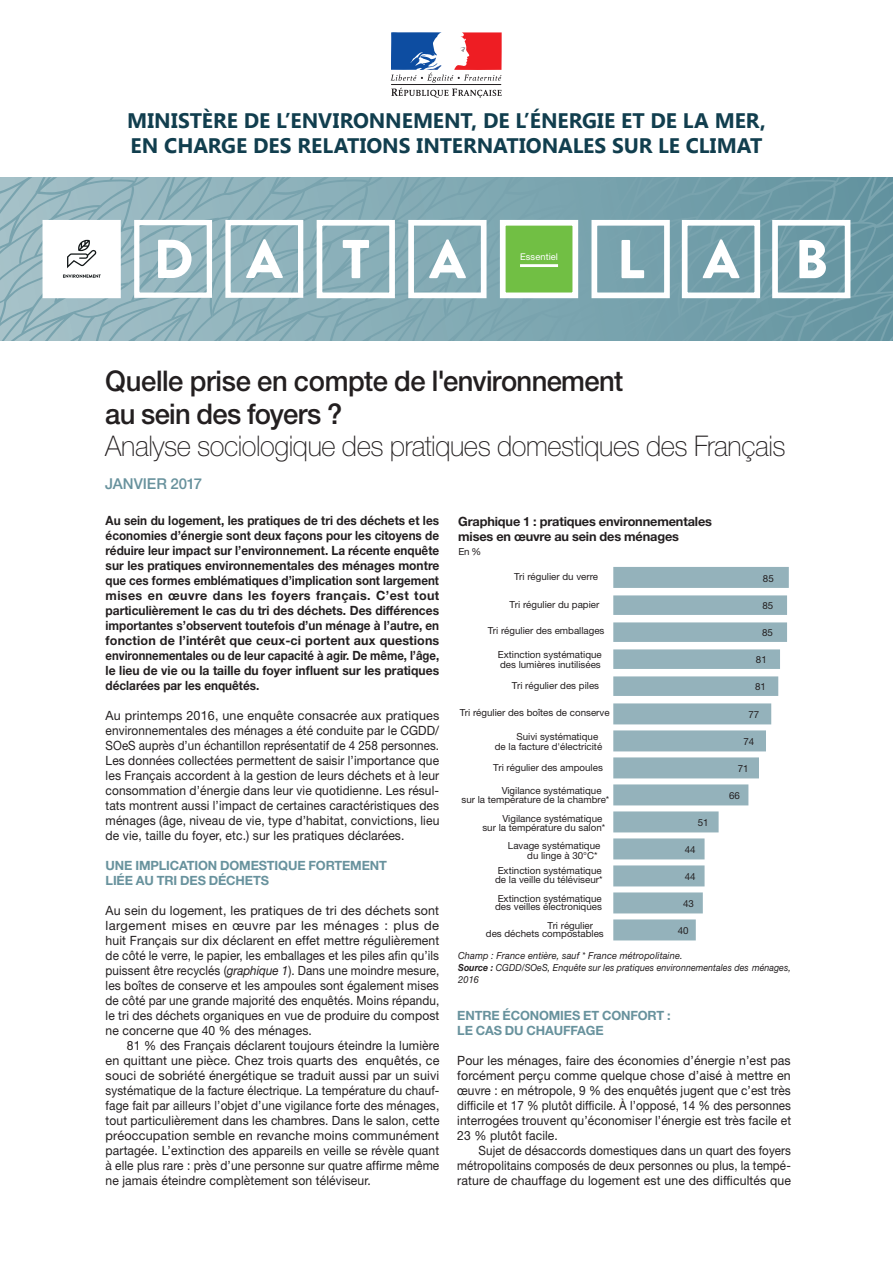
<style>
.page{position:relative;width:893px;height:1263px;background:#fff}
.page>*{position:absolute;margin:0;border:0;box-sizing:border-box;transform-origin:0 0}
.t1{font:900 54.6px "Brandon Grotesque";letter-spacing:1.065em;color:#fff}
.t2{font:100 28.5px "Helvetica Neue LT Std";letter-spacing:-.015em;color:#231f20;scale:.96 1}
.t3{font:500 28.5px/32.8px "Helvetica Neue LT Std";letter-spacing:-.02em;color:#231f20;scale:.96 1}
.t4{font:700 21px/25.2px "Segoe UI";color:#113e4e}
.t5{font:500 15px "Helvetica Neue LT Std";letter-spacing:-.005em;color:#68929d}
.t6{font:12.75px/15px "Helvetica Neue LT Std";letter-spacing:.01em;color:#231f20;text-align:justify}
.t7{font:700 12.75px/15px "Helvetica Neue LT Std";letter-spacing:-.01em;color:#231f20;text-align:justify;scale:.92 1}
.t8{font:12.75px/15px "Helvetica Neue LT Std";letter-spacing:.01em;color:#231f20;text-align:justify;scale:.95 1}
.t9{font:12.75px/15px "Helvetica Neue LT Std";letter-spacing:.01em;color:#231f20;text-align:justify;scale:.91 1}
.t10{font:700 12.75px/15px "Helvetica Neue LT Std";letter-spacing:-.01em;color:#68929d}
.t11{font:700 12.75px/15px "Helvetica Neue LT Std";letter-spacing:-.01em;color:#231f20}
.t12{font:9.75px/9.9px "Helvetica Neue LT Std";color:#231f20}
.t13{font:italic 9.75px/12px "Helvetica Neue LT Std";letter-spacing:.01em;color:#231f20;scale:.95 1}
.t14{font:9.3px "Helvetica Neue LT Std";letter-spacing:.01em;color:#fff}
.s1{font-style:italic}
.s2{font-weight:700}
</style>
<div class="page">
<svg style="left:613px;top:567px;width:176px;height:373px;fill:#94b2bb"></svg>
<svg style="left:0;top:177px;width:893px;height:164px;background:#90b3bb"></svg>
<div style="left:500px;top:220px;width:78px;height:78px;background:#71bf44;border:6px solid #fff"></div>
<hr style="left:520px;top:264px;width:38px;height:3px;background:#fff">
<svg style="left:391px;top:32px;width:111px;height:1px"></svg>
<svg style="left:390px;top:33px;width:112px;height:65px"></svg>
<h3 class="t4" style="left:127px;top:107px;width:640px">MINISTÈRE DE L’ENVIRONNEMENT, DE L’ÉNERGIE ET DE LA MER,<br>EN CHARGE DES RELATIONS INTERNATIONALES SUR LE CLIMAT</h3>
<h1 class="t1" style="left:153px;top:221px;width:314px">DATA</h1>
<h1 class="t1" style="left:617px;top:221px;width:213px">LAB</h1>
<p class="t14" style="left:520px;top:251px;width:40px">Essentiel</p>
<h2 class="t3" style="left:105px;top:364px;width:541px">Quelle prise en compte de l'environnement au sein des foyers ?</h2>
<h2 class="t2" style="left:105px;top:430px;width:710px">Analyse sociologique des pratiques domestiques des Français</h2>
<p class="t5" style="left:105px;top:475px;width:99px">JANVIER 2017</p>
<p class="t7" style="left:106px;top:513px;width:364px">Au sein du logement, les pratiques de tri des déchets et les économies d’énergie sont deux façons pour les citoyens de réduire leur impact sur l’environnement. La récente enquête sur les pratiques environnementales des ménages montre que ces formes emblématiques d’implication sont largement mises en œuvre dans les foyers français. C’est tout particulièrement le cas du tri des déchets. Des différences importantes s’observent toutefois d’un ménage à l’autre, en fonction de l’intérêt que ceux-ci portent aux questions environnementales ou de leur capacité à agir. De même, l’âge, le lieu de vie ou la taille du foyer influent sur les pratiques déclarées par les enquêtés.</p>
<p class="t6" style="left:106px;top:708px;width:335px">Au printemps 2016, une enquête consacrée aux pratiques environnementales des ménages a été conduite par le CGDD/ SOeS auprès d’un échantillon représentatif de 4 258 personnes.<br>Les données collectées permettent de saisir l’importance que les Français accordent à la gestion de leurs déchets et à leur consommation d’énergie dans leur vie quotidienne. Les résul&shy;tats montrent aussi l’impact de certaines caractéristiques des ménages (âge, niveau de vie, type d’habitat, convictions, lieu de vie, taille du foyer, etc.) sur les pratiques déclarées.</p>
<p class="t10" style="left:106px;top:858px;width:283px">UNE IMPLICATION DOMESTIQUE FORTEMENT<br>LIÉE AU TRI DES DÉCHETS</p>
<p class="t6" style="left:106px;top:903px;width:335px">Au sein du logement, les pratiques de tri des déchets sont largement mises en œuvre par les ménages : plus de huit Français sur dix déclarent en effet mettre régulièrement de côté le verre, le papier, les emballages et les piles afin qu’ils puissent être recyclés (<span class="s1">graphique 1</span>). Dans une moindre mesure, les boîtes de conserve et les ampoules sont également mises de côté par une grande majorité des enquêtés. Moins répandu, le tri des déchets organiques en vue de produire du compost ne concerne que 40 % des ménages.</p>
<p class="t8" style="left:106px;top:1038px;width:353px;text-indent:21px">81 % des Français déclarent toujours éteindre la lumière en quittant une pièce. Chez trois quarts des enquêtés, ce souci de sobriété énergétique se traduit aussi par un suivi systématique de la facture électrique. La température du chauf&shy;fage fait par ailleurs l’objet d’une vigilance forte des ménages, tout particulièrement dans les chambres. Dans le salon, cette préoccupation semble en revanche moins communément partagée. L’extinction des appareils en veille se révèle quant à elle plus rare : près d’une personne sur quatre affirme même ne jamais éteindre complètement son téléviseur.</p>
<p class="t11" style="left:458px;top:513px;width:255px">Graphique 1 : pratiques environnementales mises en œuvre au sein des ménages</p>
<p class="t12" style="left:459px;top:546px;width:24px">En %</p>
<p class="t12" style="left:514px;top:572px;width:86px">Tri régulier du verre</p>
<p class="t12" style="left:763px;top:574px;width:12px">85</p>
<p class="t12" style="left:510px;top:600px;width:91px">Tri régulier du papier</p>
<p class="t12" style="left:762px;top:601px;width:12px">85</p>
<p class="t12" style="left:488px;top:625px;width:118px">Tri régulier des emballages</p>
<p class="t12" style="left:762px;top:628px;width:12px">85</p>
<p class="t12" style="left:498px;top:649px;width:106px">Extinction systématique des lumières inutilisées</p>
<p class="t12" style="left:756px;top:655px;width:12px">81</p>
<p class="t12" style="left:512px;top:680px;width:89px">Tri régulier des piles</p>
<p class="t12" style="left:755px;top:682px;width:12px">81</p>
<p class="t12" style="left:460px;top:707px;width:151px">Tri régulier des boîtes de conserve</p>
<p class="t12" style="left:748px;top:709px;width:12px">77</p>
<p class="t12" style="left:495px;top:731px;width:109px;line-height:10.4px;text-indent:22px">Suivi systématique de la facture d'électricité</p>
<p class="t12" style="left:743px;top:736px;width:12px">74</p>
<p class="t12" style="left:493px;top:762px;width:111px">Tri régulier des ampoules</p>
<p class="t12" style="left:738px;top:763px;width:12px">71</p>
<p class="t12" style="left:461px;top:785px;width:149px;text-indent:40px">Vigilance systématique sur la température de la chambre*</p>
<p class="t12" style="left:729px;top:790px;width:12px">66</p>
<p class="t12" style="left:482px;top:813px;width:124px;text-indent:20px">Vigilance systématique sur la température du salon*</p>
<p class="t12" style="left:698px;top:817px;width:12px">51</p>
<p class="t12" style="left:508px;top:840px;width:94px;text-align:right">Lavage systématique du linge à 30°C*</p>
<p class="t12" style="left:685px;top:844px;width:12px">44</p>
<p class="t12" style="left:495px;top:866px;width:109px;line-height:8.7px">Extinction systématique de la veille du téléviseur*</p>
<p class="t12" style="left:685px;top:871px;width:12px">44</p>
<p class="t12" style="left:495px;top:894px;width:108px;line-height:8.6px">Extinction systématique des veilles électroniques</p>
<p class="t12" style="left:683px;top:898px;width:12px">43</p>
<p class="t12" style="left:486px;top:921px;width:119px;line-height:8.1px;text-indent:62px">Tri régulier des déchets compostables</p>
<p class="t12" style="left:678px;top:925px;width:12px">40</p>
<p class="t13" style="left:458px;top:949px;width:352px">Champ : France entière, sauf * France métropolitaine.<br><span class="s2">Source :</span> CGDD/SOeS, Enquête sur les pratiques environnementales des ménages,<br>2016</p>
<p class="t10" style="left:457px;top:1008px;width:215px">ENTRE ÉCONOMIES ET CONFORT :<br>LE CAS DU CHAUFFAGE</p>
<p class="t6" style="left:457px;top:1053px;width:335px">Pour les ménages, faire des économies d’énergie n’est pas forcément perçu comme quelque chose d’aisé à mettre en œuvre : en métropole, 9 % des enquêtés jugent que c’est très difficile et 17 % plutôt difficile. À l’opposé, 14 % des personnes interrogées trouvent qu’économiser l’énergie est très facile et 23 % plutôt facile.</p>
<p class="t9" style="left:457px;top:1143px;width:368px;text-indent:21px">Sujet de désaccords domestiques dans un quart des foyers métropolitains composés de deux personnes ou plus, la tempé&shy;rature de chauffage du logement est une des difficultés que</p>
</div>
